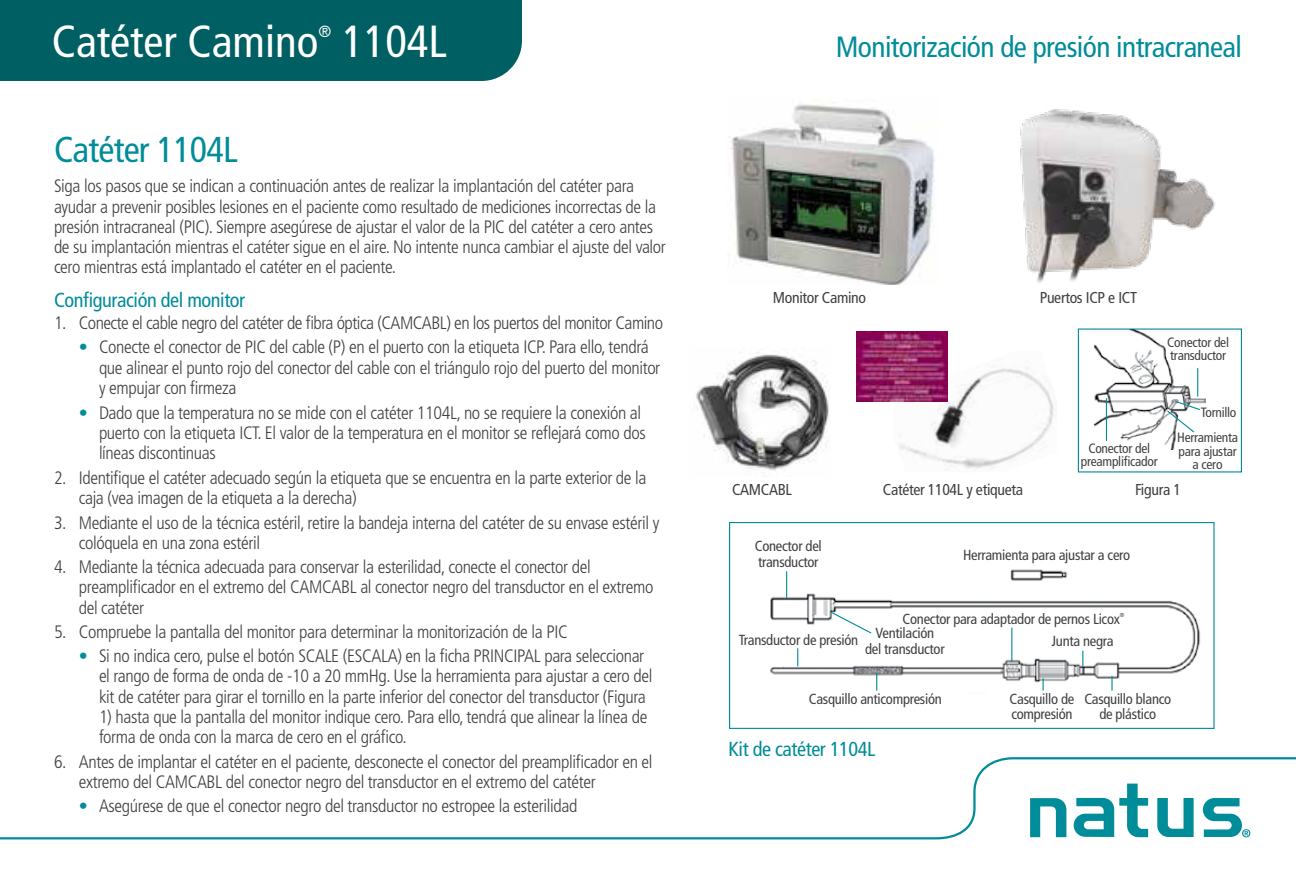
<style>
.page{position:relative;width:1296px;height:891px;background:#fff}
.page>*{position:absolute;margin:0;border:0;box-sizing:border-box;transform-origin:0 0}
.t1{font:condensed 45px "Frutiger LT Std";color:#fff}
.t2{font:condensed 36px "Frutiger LT Std";letter-spacing:-.02em;color:#008c99}
.t3{font:condensed 29.25px "Frutiger LT Std";letter-spacing:-.02em;color:#008c99}
.t4{font:condensed 20.25px "Frutiger LT Std";letter-spacing:-.02em;color:#008c99}
.t5{font:300 condensed 18px/20.2px "Frutiger LT Std";letter-spacing:-.02em;color:#414042}
.t6{font:condensed 16.2px "Frutiger LT Std";color:#fff}
.t7{font:condensed 15.75px "Frutiger LT Std";letter-spacing:-.02em;color:#414042}
.t8{font:condensed 14.62px/15.8px "Frutiger LT Std";letter-spacing:-.02em;color:#414042}
.t9{font:condensed 13.5px/13.5px "Frutiger LT Std";letter-spacing:-.02em;color:#414042;text-align:center}
.t10{font:condensed 5.85px "Frutiger LT Std";color:#414042}
.s1{color:#008c99}
</style>
<div class="page">
<img style="left:696px;top:352px;width:133px;height:119px">
<img style="left:1020px;top:109px;width:196px;height:174px">
<img style="left:729px;top:104px;width:206px;height:181px">
<img style="left:1093px;top:330px;width:112px;height:120px">
<div style="left:1078px;top:328px;width:164px;height:144px;border:1px solid #008c99"></div>
<svg style="left:1166px;top:369px;width:35px;height:64px"></svg>
<hr style="left:1106px;top:399px;width:1px;height:42px;background:#008c99">
<img style="left:893px;top:367px;width:164px;height:103px">
<img style="left:857px;top:332px;width:91px;height:69px">
<img style="left:770px;top:569px;width:431px;height:122px">
<div style="left:729px;top:522px;width:486px;height:207px;border:1px solid #008c99"></div>
<svg style="left:876px;top:674px;width:1px;height:16px"></svg>
<svg style="left:1111px;top:676px;width:2px;height:14px"></svg>
<svg style="left:829px;top:611px;width:43px;height:23px"></svg>
<svg style="left:786px;top:572px;width:1px;height:25px"></svg>
<svg style="left:797px;top:649px;width:1px;height:17px"></svg>
<hr style="left:1011px;top:628px;width:1px;height:33px;background:#008c99">
<svg style="left:1082px;top:651px;width:1px;height:14px"></svg>
<svg style="left:0;top:757px;width:1296px;height:83px"></svg>
<div style="left:0;top:0;width:522px;height:81px;background:#005f62"></div>
<h1 class="t1" style="left:52px;top:16px;width:268px">Catéter Camino</h1>
<p class="t6" style="left:318px;top:22px;width:14px">®</p>
<h1 class="t1" style="left:342px;top:16px;width:106px">1104L</h1>
<h3 class="t3" style="left:836px;top:30px;width:408px">Monitorización de presión intracraneal</h3>
<h2 class="t2" style="left:54px;top:129px;width:185px">Catéter 1104L</h2>
<p class="t5" style="left:54px;top:176px;width:613px">Siga los pasos que se indican a continuación antes de realizar la implantación del catéter para ayudar a prevenir posibles lesiones en el paciente como resultado de mediciones incorrectas de la presión intracraneal (PIC). Siempre asegúrese de ajustar el valor de la PIC del catéter a cero antes de su implantación mientras el catéter sigue en el aire. No intente nunca cambiar el ajuste del valor cero mientras está implantado el catéter en el paciente.</p>
<p class="t4" style="left:54px;top:288px;width:193px">Configuración del monitor</p>
<p class="t5" style="left:54px;top:313px;width:611px">1. Conecte el cable negro del catéter de fibra óptica (CAMCABL) en los puertos del monitor Camino</p>
<p class="t5" style="left:99px;top:337px;width:563px;text-indent:-20px"><span class="s1">•</span> Conecte el conector de PIC del cable (P) en el puerto con la etiqueta ICP. Para ello, tendrá que alinear el punto rojo del conector del cable con el triángulo rojo del puerto del monitor y empujar con firmeza</p>
<p class="t5" style="left:99px;top:403px;width:548px;text-indent:-20px"><span class="s1">•</span> Dado que la temperatura no se mide con el catéter 1104L, no se requiere la conexión al puerto con la etiqueta ICT. El valor de la temperatura en el monitor se reflejará como dos líneas discontinuas</p>
<p class="t5" style="left:79px;top:468px;width:569px;text-indent:-25px">2. Identifique el catéter adecuado según la etiqueta que se encuentra en la parte exterior de la caja (vea imagen de la etiqueta a la derecha)</p>
<p class="t5" style="left:79px;top:512px;width:582px;text-indent:-25px">3. Mediante el uso de la técnica estéril, retire la bandeja interna del catéter de su envase estéril y colóquela en una zona estéril</p>
<p class="t5" style="left:79px;top:557px;width:576px;text-indent:-25px">4. Mediante la técnica adecuada para conservar la esterilidad, conecte el conector del preamplificador en el extremo del CAMCABL al conector negro del transductor en el extremo del catéter</p>
<p class="t5" style="left:54px;top:622px;width:515px">5. Compruebe la pantalla del monitor para determinar la monitorización de la PIC</p>
<p class="t5" style="left:99px;top:646px;width:555px;text-indent:-20px"><span class="s1">•</span> Si no indica cero, pulse el botón SCALE (ESCALA) en la ficha PRINCIPAL para seleccionar el rango de forma de onda de -10 a 20 mmHg. Use la herramienta para ajustar a cero del kit de catéter para girar el tornillo en la parte inferior del conector del transductor (Figura</p>
<p class="t5" style="left:99px;top:707px;width:550px">1) hasta que la pantalla del monitor indique cero. Para ello, tendrá que alinear la línea de forma de onda con la marca de cero en el gráfico.</p>
<p class="t5" style="left:79px;top:752px;width:575px;text-indent:-25px">6. Antes de implantar el catéter en el paciente, desconecte el conector del preamplificador en el extremo del CAMCABL del conector negro del transductor en el extremo del catéter</p>
<p class="t5" style="left:79px;top:796px;width:500px"><span class="s1">•</span> Asegúrese de que el conector negro del transductor no estropee la esterilidad</p>
<p class="t7" style="left:773px;top:289px;width:95px">Monitor Camino</p>
<p class="t7" style="left:1040px;top:289px;width:99px">Puertos ICP e ICT</p>
<p class="t9" style="left:1167px;top:336px;width:63px;text-align:left">Conector del transductor</p>
<p class="t9" style="left:1081px;top:441px;width:78px">Conector del preamplificador</p>
<p class="t9" style="left:1201px;top:406px;width:37px">Tornillo</p>
<p class="t9" style="left:1177px;top:431px;width:62px">Herramienta para ajustar a cero</p>
<p class="t7" style="left:732px;top:480px;width:61px">CAMCABL</p>
<p class="t7" style="left:883px;top:480px;width:142px">Catéter 1104L y etiqueta</p>
<p class="t7" style="left:1135px;top:480px;width:47px">Figura 1</p>
<p class="t8" style="left:755px;top:539px;width:68px">Conector del transductor</p>
<p class="t8" style="left:963px;top:547px;width:169px">Herramienta para ajustar a cero</p>
<p class="t8" style="left:903px;top:611px;width:219px">Conector para adaptador de pernos Licox</p>
<p class="t10" style="left:1120px;top:612px;width:6px">®</p>
<p class="t8" style="left:865px;top:626px;width:81px;text-align:center">Ventilación<br>del transductor</p>
<p class="t8" style="left:739px;top:632px;width:121px">Transductor de presión</p>
<p class="t8" style="left:1052px;top:633px;width:64px">Junta negra</p>
<p class="t8" style="left:809px;top:691px;width:134px">Casquillo anticompresión</p>
<p class="t8" style="left:1084px;top:691px;width:88px;text-align:center">Casquillo blanco de plástico</p>
<p class="t8" style="left:1010px;top:691px;width:66px">Casquillo de compresión</p>
<p class="t4" style="left:729px;top:737px;width:148px">Kit de catéter 1104L</p>
</div>
